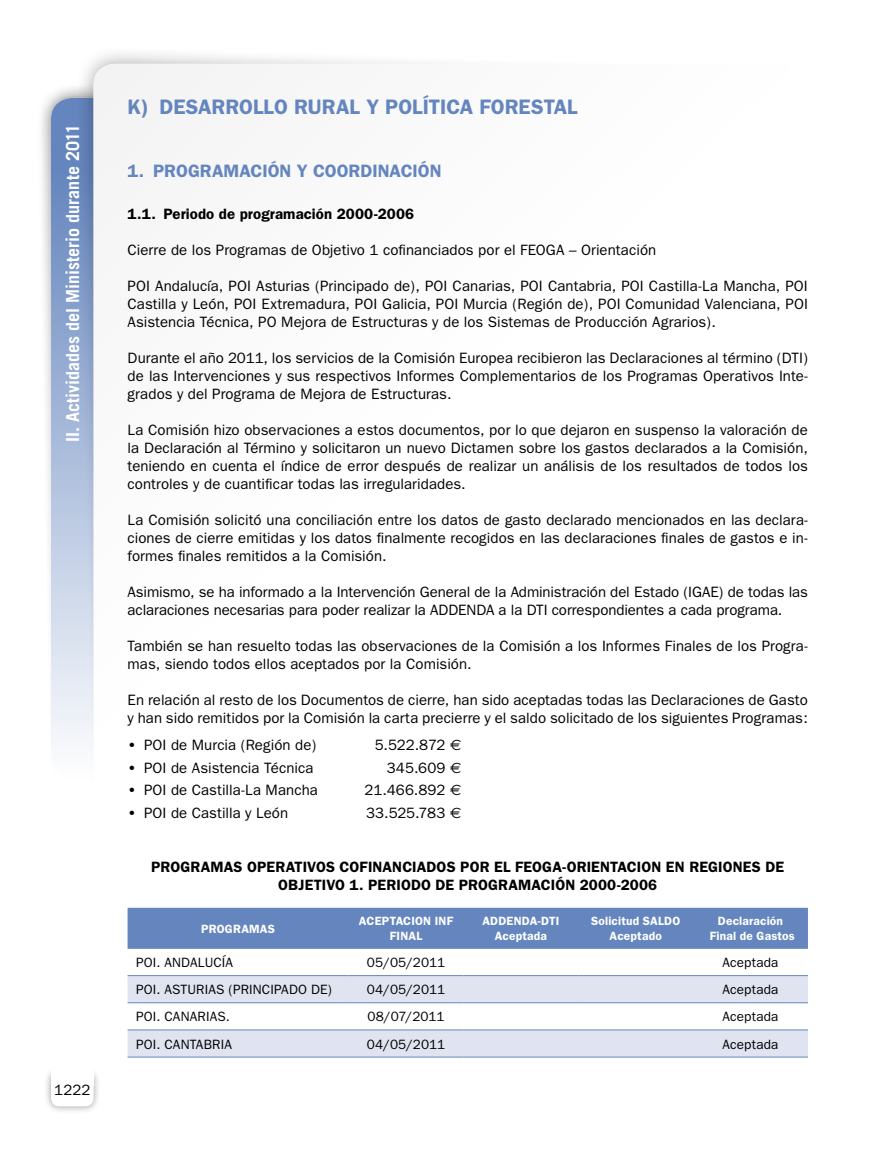
<style>
.page{position:relative;width:893px;height:1149px;background:#fff}
.page>*{position:absolute;margin:0;border:0;box-sizing:border-box;transform-origin:0 0}
.Titulo_02{font:600 21px "Franklin Gothic";color:#6485be}
.Temas{font:700 18px "Trade Gothic";color:#fff}
.Titulo_03{font:600 18px "Franklin Gothic";color:#6485be}
.Texto_general{font:15px/18px "Franklin Gothic";color:#000;text-align:justify}
.Titulo_tabla{font:600 15px/18px "Franklin Gothic";letter-spacing:.01em;color:#000;text-align:center}
.Titulo_04{font:600 15px "Franklin Gothic";letter-spacing:.005em;color:#000}
.Texto_tabla{font:13.5px "Franklin Gothic";letter-spacing:.01em;color:#000}
.Texto_tabla_izda{font:13.5px "Franklin Gothic";letter-spacing:.01em;color:#000}
.Cabecera_tabla{font:600 12px/15px "Franklin Gothic";letter-spacing:.015em;color:#fff;text-align:center}
.s1{font-weight:600}
.s2{font-family:"Euro Sans"}
</style>
<div class="page">
<div style="left:36px;top:82px;width:116px;height:691px;background:#000;opacity:.6"></div>
<div style="left:51px;top:98px;width:85px;height:680px;background:linear-gradient(to bottom,#5579b8,#fbfcfd);border-radius:21px"></div>
<div style="left:74px;top:45px;width:669px;height:923px;background:#000;opacity:.4"></div>
<div style="left:94px;top:64px;width:714px;height:969px;background:#fff;border-radius:21px"></div>
<div style="left:43px;top:1064px;width:58px;height:49px;background:#000;opacity:.4"></div>
<div style="left:51px;top:1071px;width:43px;height:35px;background:#fff;border-radius:9px"></div>
<div style="left:51px;top:1063px;width:43px;height:21px;background:#fff"></div>
<div style="left:128px;top:907px;width:680px;height:41px;background:#6485be"></div>
<svg style="left:128px;top:975px;width:680px;height:81px;fill:#e0e4f0"></svg>
<hr style="left:128px;top:974px;width:221px;height:1px;background:#6485be">
<hr style="left:349px;top:974px;width:114px;height:1px;background:#6485be">
<hr style="left:463px;top:974px;width:115px;height:1px;background:#6485be">
<hr style="left:578px;top:974px;width:115px;height:1px;background:#6485be">
<hr style="left:693px;top:974px;width:115px;height:1px;background:#6485be">
<hr style="left:128px;top:1002px;width:221px;height:1px;background:#6485be">
<hr style="left:349px;top:1002px;width:114px;height:1px;background:#6485be">
<hr style="left:463px;top:1002px;width:115px;height:1px;background:#6485be">
<hr style="left:578px;top:1002px;width:115px;height:1px;background:#6485be">
<hr style="left:693px;top:1002px;width:115px;height:1px;background:#6485be">
<hr style="left:128px;top:1029px;width:221px;height:1px;background:#6485be">
<hr style="left:349px;top:1029px;width:114px;height:1px;background:#6485be">
<hr style="left:463px;top:1029px;width:115px;height:1px;background:#6485be">
<hr style="left:578px;top:1029px;width:115px;height:1px;background:#6485be">
<hr style="left:693px;top:1029px;width:115px;height:1px;background:#6485be">
<hr style="left:128px;top:1056px;width:221px;height:1px;background:#6485be">
<hr style="left:349px;top:1056px;width:114px;height:1px;background:#6485be">
<hr style="left:463px;top:1056px;width:115px;height:1px;background:#6485be">
<hr style="left:578px;top:1056px;width:115px;height:1px;background:#6485be">
<hr style="left:693px;top:1056px;width:115px;height:1px;background:#6485be">
<p class="Temas" style="left:62px;top:442px;width:320px;rotate:-90deg">II. Actividades del Ministerio durante 2011</p>
<p class="Texto_general" style="left:54px;top:1080px;width:38px">1222</p>
<p class="Titulo_02" style="left:128px;top:94px;width:452px">K) DESARROLLO RURAL Y POLÍTICA FORESTAL</p>
<p class="Titulo_03" style="left:128px;top:160px;width:316px">1. PROGRAMACIÓN Y COORDINACIÓN</p>
<p class="Titulo_04" style="left:128px;top:205px;width:288px">1.1. Periodo de programación 2000-2006</p>
<p class="Texto_general" style="left:128px;top:241px;width:530px">Cierre de los Programas de Objetivo 1 cofinanciados por el FEOGA – Orientación</p>
<p class="Texto_general" style="left:128px;top:277px;width:682px">POI Andalucía, POI Asturias (Principado de), POI Canarias, POI Cantabria, POI Castilla-La Mancha, POI Castilla y León, POI Extremadura, POI Galicia, POI Murcia (Región de), POI Comunidad Valenciana, POI Asistencia Técnica, PO Mejora de Estructuras y de los Sistemas de Producción Agrarios).</p>
<p class="Texto_general" style="left:128px;top:349px;width:682px">Durante el año 2011, los servicios de la Comisión Europea recibieron las Declaraciones al término (DTI) de las Intervenciones y sus respectivos Informes Complementarios de los Programas Operativos Inte&shy;grados y del Programa de Mejora de Estructuras.</p>
<p class="Texto_general" style="left:128px;top:421px;width:682px">La Comisión hizo observaciones a estos documentos, por lo que dejaron en suspenso la valoración de la Declaración al Término y solicitaron un nuevo Dictamen sobre los gastos declarados a la Comisión, teniendo en cuenta el índice de error después de realizar un análisis de los resultados de todos los controles y de cuantificar todas las irregularidades.</p>
<p class="Texto_general" style="left:128px;top:511px;width:682px">La Comisión solicitó una conciliación entre los datos de gasto declarado mencionados en las declara&shy;ciones de cierre emitidas y los datos finalmente recogidos en las declaraciones finales de gastos e in&shy;formes finales remitidos a la Comisión.</p>
<p class="Texto_general" style="left:128px;top:583px;width:682px">Asimismo, se ha informado a la Intervención General de la Administración del Estado (IGAE) de todas las aclaraciones necesarias para poder realizar la ADDENDA a la DTI correspondientes a cada programa.</p>
<p class="Texto_general" style="left:128px;top:637px;width:682px">También se han resuelto todas las observaciones de la Comisión a los Informes Finales de los Progra&shy;mas, siendo todos ellos aceptados por la Comisión.</p>
<p class="Texto_general" style="left:128px;top:691px;width:682px">En relación al resto de los Documentos de cierre, han sido aceptadas todas las Declaraciones de Gasto y han sido remitidos por la Comisión la carta precierre y el saldo solicitado de los siguientes Programas:</p>
<p class="Texto_general" style="left:128px;top:736px;width:190px"><span class="s1">•</span> POI de Murcia (Región de)</p>
<p class="Texto_general" style="left:375px;top:736px;width:88px">5.522.872 <span class="s2">€</span></p>
<p class="Texto_general" style="left:128px;top:758px;width:188px"><span class="s1">•</span> POI de Asistencia Técnica</p>
<p class="Texto_general" style="left:387px;top:758px;width:76px">345.609 <span class="s2">€</span></p>
<p class="Texto_general" style="left:128px;top:781px;width:192px"><span class="s1">•</span> POI de Castilla-La Mancha</p>
<p class="Texto_general" style="left:365px;top:781px;width:98px">21.466.892 <span class="s2">€</span></p>
<p class="Texto_general" style="left:128px;top:803px;width:162px"><span class="s1">•</span> POI de Castilla y León</p>
<p class="Texto_general" style="left:366px;top:803px;width:97px">33.525.783 <span class="s2">€</span></p>
<p class="Titulo_tabla" style="left:151px;top:857px;width:634px">PROGRAMAS OPERATIVOS COFINANCIADOS POR EL FEOGA-ORIENTACION EN REGIONES DE<br>OBJETIVO 1. PERIODO DE PROGRAMACIÓN 2000-2006</p>
<p class="Cabecera_tabla" style="left:201px;top:920px;width:75px">PROGRAMAS</p>
<p class="Cabecera_tabla" style="left:359px;top:913px;width:96px">ACEPTACION INF<br>FINAL</p>
<p class="Cabecera_tabla" style="left:482px;top:913px;width:79px">ADDENDA-DTI</p>
<p class="Cabecera_tabla" style="left:718px;top:913px;width:67px">Declaración</p>
<p class="Cabecera_tabla" style="left:710px;top:928px;width:87px">Final de Gastos</p>
<p class="Cabecera_tabla" style="left:591px;top:913px;width:91px">Solicitud SALDO</p>
<p class="Cabecera_tabla" style="left:610px;top:928px;width:54px">Aceptado</p>
<p class="Cabecera_tabla" style="left:495px;top:928px;width:54px">Aceptada</p>
<p class="Texto_tabla_izda" style="left:136px;top:954px;width:99px">POI. ANDALUCÍA</p>
<p class="Texto_tabla" style="left:367px;top:954px;width:80px">05/05/2011</p>
<p class="Texto_tabla" style="left:722px;top:954px;width:57px">Aceptada</p>
<p class="Texto_tabla_izda" style="left:136px;top:981px;width:197px">POI. ASTURIAS (PRINCIPADO DE)</p>
<p class="Texto_tabla" style="left:367px;top:981px;width:80px">04/05/2011</p>
<p class="Texto_tabla" style="left:722px;top:981px;width:57px">Aceptada</p>
<p class="Texto_tabla_izda" style="left:136px;top:1008px;width:95px">POI. CANARIAS.</p>
<p class="Texto_tabla" style="left:367px;top:1008px;width:79px">08/07/2011</p>
<p class="Texto_tabla" style="left:722px;top:1008px;width:57px">Aceptada</p>
<p class="Texto_tabla_izda" style="left:136px;top:1035px;width:97px">POI. CANTABRIA</p>
<p class="Texto_tabla" style="left:367px;top:1035px;width:80px">04/05/2011</p>
<p class="Texto_tabla" style="left:722px;top:1035px;width:57px">Aceptada</p>
</div>
